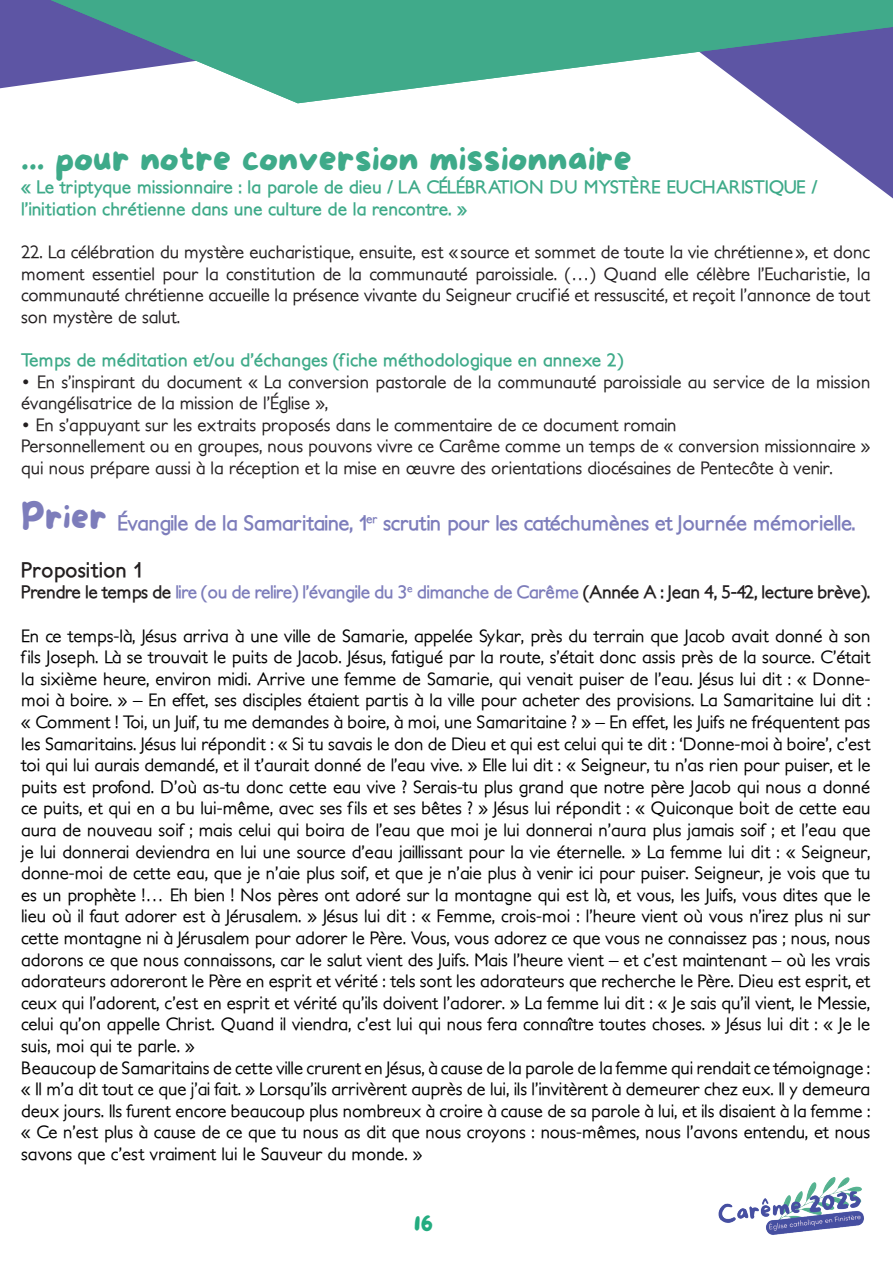
<style>
.page{position:relative;width:893px;height:1263px;background:#fff}
.page>*{position:absolute;margin:0;border:0;box-sizing:border-box;transform-origin:0 0}
.t1{font:36px "More Sugar";color:#3eaa89}
.t2{font:700 21px "Petita";letter-spacing:-.02em;color:#7d7dbb}
.t3{font:700 21px "Petita";color:#231f20}
.t4{font:21px "More Sugar";color:#23ac80}
.t5{font:500 18px/21.6px "Petita";color:#000}
.t6{font:500 18px/21.6px "Petita";color:#231f20}
.t7{font:700 18px/21.6px "Petita";color:#3eaa89}
.t8{font:700 18px "Petita";letter-spacing:-.02em;color:#231f20}
.s1{font-family:"More Sugar";font-weight:400;font-size:36px}
.s2{color:#7d7dbb}
</style>
<div class="page">
<img style="left:718px;top:1177px;width:146px;height:58px">
<svg style="left:0;top:0;width:893px;height:198px"></svg>
<svg style="left:51px;top:0;width:842px;height:103px;fill:#40aa8a"></svg>
<h1 class="t1" style="left:21px;top:130px;width:612px">... pour notre conversion missionnaire</h1>
<p class="t7" style="left:21px;top:177px;width:798px">« Le triptyque missionnaire : la parole de dieu / LA CÉLÉBRATION DU MYSTÈRE EUCHARISTIQUE / l’initiation chrétienne dans une culture de la rencontre. »</p>
<p class="t6" style="left:21px;top:241px;width:850px;text-align:justify">22. La célébration du mystère eucharistique, ensuite, est «source et sommet de toute la vie chrétienne», et donc moment essentiel pour la constitution de la communauté paroissiale. (…) Quand elle célèbre l’Eucharistie, la communauté chrétienne accueille la présence vivante du Seigneur crucifié et ressuscité, et reçoit l’annonce de tout son mystère de salut.</p>
<p class="t7" style="left:21px;top:350px;width:604px">Temps de méditation et/ou d’échanges (fiche méthodologique en annexe 2)</p>
<p class="t6" style="left:21px;top:371px;width:851px">• En s’inspirant du document « La conversion pastorale de la communauté paroissiale au service de la mission évangélisatrice de la mission de l’Église »,</p>
<p class="t6" style="left:21px;top:414px;width:851px">• En s’appuyant sur les extraits proposés dans le commentaire de ce document romain<br>Personnellement ou en groupes, nous pouvons vivre ce Carême comme un temps de « conversion missionnaire » qui nous prépare aussi à la réception et la mise en œuvre des orientations diocésaines de Pentecôte à venir.</p>
<p class="t2" style="left:21px;top:510px;width:836px"><span class="s1">Prier</span> Évangile de la Samaritaine, 1<sup>er</sup> scrutin pour les catéchumènes et Journée mémorielle.</p>
<p class="t3" style="left:21px;top:557px;width:121px">Proposition 1</p>
<p class="t8" style="left:21px;top:581px;width:851px">Prendre le temps de <span class="s2">lire (ou de relire) l’évangile du 3</span><sup>e</sup> <span class="s2">dimanche de Carême</span> (Année A : Jean 4, 5-42, lecture brève).</p>
<p class="t5" style="left:21px;top:625px;width:851px">En ce temps-là, Jésus arriva à une ville de Samarie, appelée Sykar, près du terrain que Jacob avait donné à son fils Joseph. Là se trouvait le puits de Jacob. Jésus, fatigué par la route, s’était donc assis près de la source. C’était la sixième heure, environ midi. Arrive une femme de Samarie, qui venait puiser de l’eau. Jésus lui dit : « Donne&shy;moi à boire. » – En effet, ses disciples étaient partis à la ville pour acheter des provisions. La Samaritaine lui dit : « Comment ! Toi, un Juif, tu me demandes à boire, à moi, une Samaritaine ? » – En effet, les Juifs ne fréquentent pas les Samaritains. Jésus lui répondit : « Si tu savais le don de Dieu et qui est celui qui te dit : ‘Donne-moi à boire’, c’est toi qui lui aurais demandé, et il t’aurait donné de l’eau vive. » Elle lui dit : « Seigneur, tu n’as rien pour puiser, et le puits est profond. D’où as-tu donc cette eau vive ? Serais-tu plus grand que notre père Jacob qui nous a donné ce puits, et qui en a bu lui-même, avec ses fils et ses bêtes ? » Jésus lui répondit : « Quiconque boit de cette eau aura de nouveau soif ; mais celui qui boira de l’eau que moi je lui donnerai n’aura plus jamais soif ; et l’eau que je lui donnerai deviendra en lui une source d’eau jaillissant pour la vie éternelle. » La femme lui dit : « Seigneur, donne-moi de cette eau, que je n’aie plus soif, et que je n’aie plus à venir ici pour puiser. Seigneur, je vois que tu es un prophète !… Eh bien ! Nos pères ont adoré sur la montagne qui est là, et vous, les Juifs, vous dites que le lieu où il faut adorer est à Jérusalem. » Jésus lui dit : « Femme, crois-moi : l’heure vient où vous n’irez plus ni sur cette montagne ni à Jérusalem pour adorer le Père. Vous, vous adorez ce que vous ne connaissez pas ; nous, nous adorons ce que nous connaissons, car le salut vient des Juifs. Mais l’heure vient – et c’est maintenant – où les vrais adorateurs adoreront le Père en esprit et vérité : tels sont les adorateurs que recherche le Père. Dieu est esprit, et ceux qui l’adorent, c’est en esprit et vérité qu’ils doivent l’adorer. » La femme lui dit : « Je sais qu’il vient, le Messie, celui qu’on appelle Christ. Quand il viendra, c’est lui qui nous fera connaître toutes choses. » Jésus lui dit : « Je le suis, moi qui te parle. »<br>Beaucoup de Samaritains de cette ville crurent en Jésus, à cause de la parole de la femme qui rendait ce témoignage : « Il m’a dit tout ce que j’ai fait. » Lorsqu’ils arrivèrent auprès de lui, ils l’invitèrent à demeurer chez eux. Il y demeura deux jours. Ils furent encore beaucoup plus nombreux à croire à cause de sa parole à lui, et ils disaient à la femme : « Ce n’est plus à cause de ce que tu nous as dit que nous croyons : nous-mêmes, nous l’avons entendu, et nous savons que c’est vraiment lui le Sauveur du monde. »</p>
<p class="t4" style="left:414px;top:1206px;width:20px">16</p>
</div>
